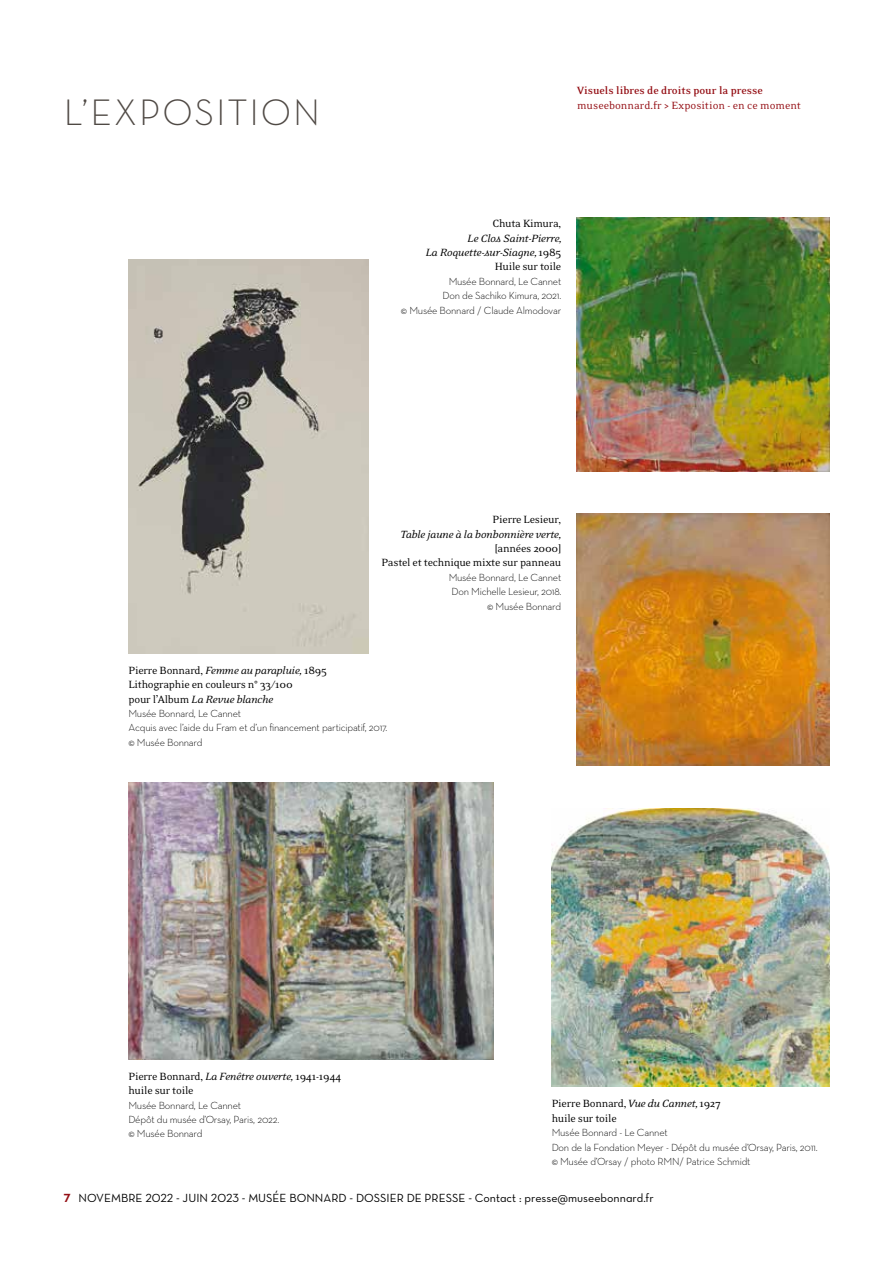
<style>
.page{position:relative;width:893px;height:1263px;background:#fff}
.page>*{position:absolute;margin:0;border:0;box-sizing:border-box;transform-origin:0 0}
.t1{font:37.5px "Neutraface Text Light Alt";letter-spacing:.05em;color:#4f4944}
.t2{font:12px/14.4px "Eidetic Neo OT";letter-spacing:-.02em;color:#000}
.t3{font:italic 12px/14.4px "Eidetic Neo OT";letter-spacing:-.02em;color:#000;text-align:right}
.t4{font:12px "Neutraface Text Book Alt";color:#000}
.t5{font:12px "Eidetic Neo OT";color:#940e14}
.t6{font:700 12px "Eidetic Neo OT";color:#940e14}
.t7{font:300 10.5px/14.4px "Neutraface Text";letter-spacing:-.02em;color:#000}
.s1{font-style:normal}
.s2{font-style:italic}
.s3{font-family:"Neutraface Text Bold Alt";color:#940e14}
</style>
<div class="page">
<img style="left:577px;top:514px;width:252px;height:251px">
<img style="left:577px;top:218px;width:252px;height:253px">
<img style="left:129px;top:260px;width:240px;height:393px">
<img style="left:129px;top:782px;width:365px;height:277px">
<img style="left:552px;top:809px;width:277px;height:278px">
<h1 class="t1" style="left:64px;top:89px;width:258px">L’EXPOSITION</h1>
<p class="t6" style="left:577px;top:85px;width:187px">Visuels libres de droits pour la presse</p>
<p class="t5" style="left:577px;top:100px;width:225px">museebonnard.fr &gt; Exposition - en ce moment</p>
<p class="t2" style="left:492px;top:217px;width:70px">Chuta Kimura,</p>
<p class="t3" style="left:426px;top:231px;width:138px">Le Clos Saint-Pierre,<br>La Roquette-sur-Siagne, <span class="s1">1985<br>Huile sur toile</span></p>
<p class="t7" style="left:401px;top:274px;width:162px;text-align:right">Musée Bonnard, Le Cannet<br>Don de Sachiko Kimura, 2021.<br>© Musée Bonnard / Claude Almodovar</p>
<p class="t2" style="left:493px;top:513px;width:70px">Pierre Lesieur,</p>
<p class="t3" style="left:400px;top:527px;width:163px">Table jaune à la bonbonnière verte,</p>
<p class="t2" style="left:382px;top:541px;width:181px;text-align:right">[années 2000]<br>Pastel et technique mixte sur panneau</p>
<p class="t7" style="left:449px;top:570px;width:114px;text-align:right">Musée Bonnard, Le Cannet<br>Don Michelle Lesieur, 2018. © Musée Bonnard</p>
<p class="t2" style="left:129px;top:663px;width:200px">Pierre Bonnard, <span class="s2">Femme au parapluie,</span> 1895<br>Lithographie en couleurs n° 33/100<br>pour l’Album <span class="s2">La Revue blanche</span></p>
<p class="t7" style="left:129px;top:706px;width:260px">Musée Bonnard, Le Cannet<br>Acquis avec l’aide du Fram et d’un financement participatif, 2017. © Musée Bonnard</p>
<p class="t2" style="left:129px;top:1069px;width:214px">Pierre Bonnard, <span class="s2">La Fenêtre ouverte,</span> 1941-1944 huile sur toile</p>
<p class="t7" style="left:129px;top:1097px;width:152px">Musée Bonnard, Le Cannet<br>Dépôt du musée d’Orsay, Paris, 2022. © Musée Bonnard</p>
<p class="t2" style="left:552px;top:1097px;width:171px">Pierre Bonnard,<span class="s2">Vue du Cannet,</span>1927 huile sur toile</p>
<p class="t7" style="left:552px;top:1125px;width:267px">Musée Bonnard - Le Cannet<br>Don de la Fondation Meyer - Dépôt du musée d’Orsay, Paris, 2011. © Musée d’Orsay / photo RMN/ Patrice Schmidt</p>
<p class="t4" style="left:64px;top:1191px;width:591px"><span class="s3">7</span> NOVEMBRE 2022 - JUIN 2023 - MUSÉE BONNARD - DOSSIER DE PRESSE - Contact : presse@museebonnard.fr</p>
</div>
